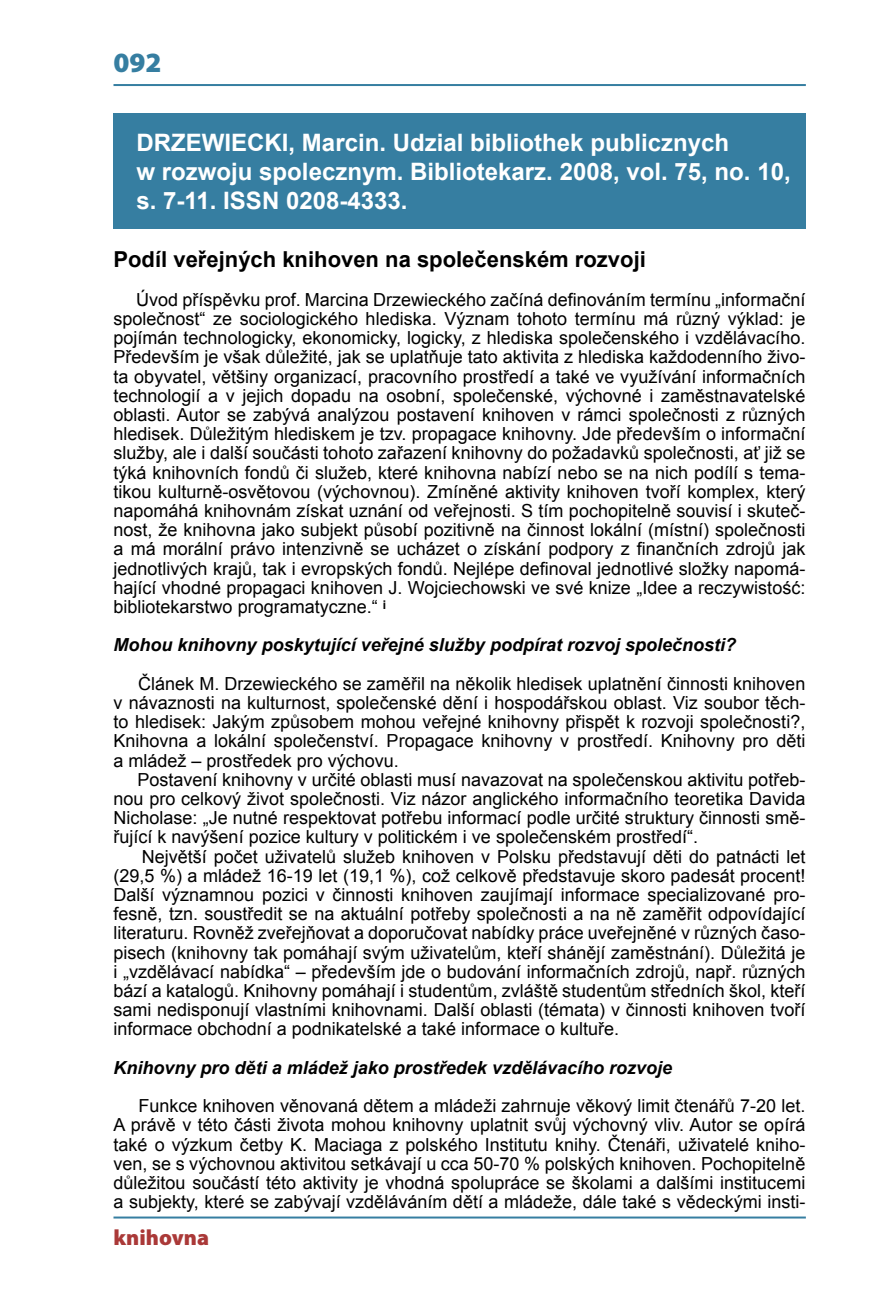
<style>
.page{position:relative;width:891px;height:1304px;background:#fff}
.page>*{position:absolute;margin:0;border:0;box-sizing:border-box;transform-origin:0 0}
.t1{font:900 28px "Myriad Pro";color:#367ea1}
.t2{font:700 24px "Arial";color:#fff}
.t3{font:700 22px "Arial";color:#000}
.t4{font:900 22px "Myriad Pro";color:#aa3938}
.t5{font:18px/19.2px "Arial";color:#000;text-align:justify}
.t6{font:italic 700 18px "Arial";color:#000}
</style>
<div class="page">
<hr style="left:113px;top:84px;width:692px;height:2px;background:#367ea1">
<hr style="left:113px;top:1216px;width:692px;height:2px;background:#367ea1">
<div style="left:113px;top:113px;width:692px;height:116px;background:#367ea1"></div>
<p class="t1" style="left:113px;top:46px;width:50px">092</p>
<p class="t2" style="left:136px;top:127px;width:594px">DRZEWIECKI, Marcin. Udzial bibliothek publicznych</p>
<p class="t2" style="left:136px;top:156px;width:655px">w rozwoju spolecznym. Bibliotekarz. 2008, vol. 75, no. 10,</p>
<p class="t2" style="left:136px;top:185px;width:272px">s. 7-11. ISSN 0208-4333.</p>
<p class="t3" style="left:113px;top:245px;width:533px">Podíl veřejných knihoven na společenském rozvoji</p>
<p class="t5" style="left:113px;top:290px;width:693px;text-indent:23px">Úvod příspěvku prof. Marcina Drzewieckého začíná definováním termínu „informační společnost“ ze sociologického hlediska. Význam tohoto termínu má různý výklad: je pojímán technologicky, ekonomicky, logicky, z hlediska společenského i vzdělávacího.<br>Především je však důležité, jak se uplatňuje tato aktivita z hlediska každodenního živo&shy;ta obyvatel, většiny organizací, pracovního prostředí a také ve využívání informačních technologií a v jejich dopadu na osobní, společenské, výchovné i zaměstnavatelské oblasti. Autor se zabývá analýzou postavení knihoven v rámci společnosti z různých hledisek. Důležitým hlediskem je tzv. propagace knihovny. Jde především o informační služby, ale i další součásti tohoto zařazení knihovny do požadavků společnosti, ať již se týká knihovních fondů či služeb, které knihovna nabízí nebo se na nich podílí s tema&shy;tikou kulturně-osvětovou (výchovnou). Zmíněné aktivity knihoven tvoří komplex, který napomáhá knihovnám získat uznání od veřejnosti. S tím pochopitelně souvisí i skuteč&shy;nost, že knihovna jako subjekt působí pozitivně na činnost lokální (místní) společnosti a má morální právo intenzivně se ucházet o získání podpory z finančních zdrojů jak jednotlivých krajů, tak i evropských fondů. Nejlépe definoval jednotlivé složky napomá&shy;hající vhodné propagaci knihoven J. Wojciechowski ve své knize „Idee a reczywistość: bibliotekarstwo programatyczne.“ <sup>i</sup></p>
<p class="t6" style="left:113px;top:633px;width:624px">Mohou knihovny poskytující veřejné služby podpírat rozvoj společnosti?</p>
<p class="t5" style="left:113px;top:674px;width:693px;text-indent:25px">Článek M. Drzewieckého se zaměřil na několik hledisek uplatnění činnosti knihoven v návaznosti na kulturnost, společenské dění i hospodářskou oblast. Viz soubor těch&shy;to hledisek: Jakým způsobem mohou veřejné knihovny přispět k rozvoji společnosti?, Knihovna a lokální společenství. Propagace knihovny v prostředí. Knihovny pro děti</p>
<p class="t5" style="left:113px;top:751px;width:287px">a mládež – prostředek pro výchovu.</p>
<p class="t5" style="left:113px;top:770px;width:693px;text-indent:24px">Postavení knihovny v určité oblasti musí navazovat na společenskou aktivitu potřeb&shy;nou pro celkový život společnosti. Viz názor anglického informačního teoretika Davida Nicholase: „Je nutné respektovat potřebu informací podle určité struktury činnosti smě&shy;řující k navýšení pozice kultury v politickém i ve společenském prostředí“.</p>
<p class="t5" style="left:113px;top:847px;width:693px;text-indent:28px">Největší počet uživatelů služeb knihoven v Polsku představují děti do patnácti let (29,5 %) a mládež 16-19 let (19,1 %), což celkově představuje skoro padesát procent!<br>Další významnou pozici v činnosti knihoven zaujímají informace specializované pro&shy;fesně, tzn. soustředit se na aktuální potřeby společnosti a na ně zaměřit odpovídající literaturu. Rovněž zveřejňovat a doporučovat nabídky práce uveřejněné v různých časo&shy;pisech (knihovny tak pomáhají svým uživatelům, kteří shánějí zaměstnání). Důležitá je i „vzdělávací nabídka“ – především jde o budování informačních zdrojů, např. různých bází a katalogů. Knihovny pomáhají i studentům, zvláště studentům středních škol, kteří sami nedisponují vlastními knihovnami. Další oblasti (témata) v činnosti knihoven tvoří informace obchodní a podnikatelské a také informace o kultuře.</p>
<p class="t6" style="left:113px;top:1056px;width:560px">Knihovny pro děti a mládež jako prostředek vzdělávacího rozvoje</p>
<p class="t5" style="left:138px;top:1096px;width:668px">Funkce knihoven věnovaná dětem a mládeži zahrnuje věkový limit čtenářů 7-20 let.</p>
<p class="t5" style="left:113px;top:1116px;width:693px">A právě v této části života mohou knihovny uplatnit svůj výchovný vliv. Autor se opírá také o výzkum četby K. Maciaga z polského Institutu knihy. Čtenáři, uživatelé kniho&shy;ven, se s výchovnou aktivitou setkávají u cca 50-70 % polských knihoven. Pochopitelně důležitou součástí této aktivity je vhodná spolupráce se školami a dalšími institucemi a subjekty, které se zabývají vzděláváním dětí a mládeže, dále také s vědeckými insti-</p>
<p class="t4" style="left:113px;top:1225px;width:97px">knihovna</p>
</div>
